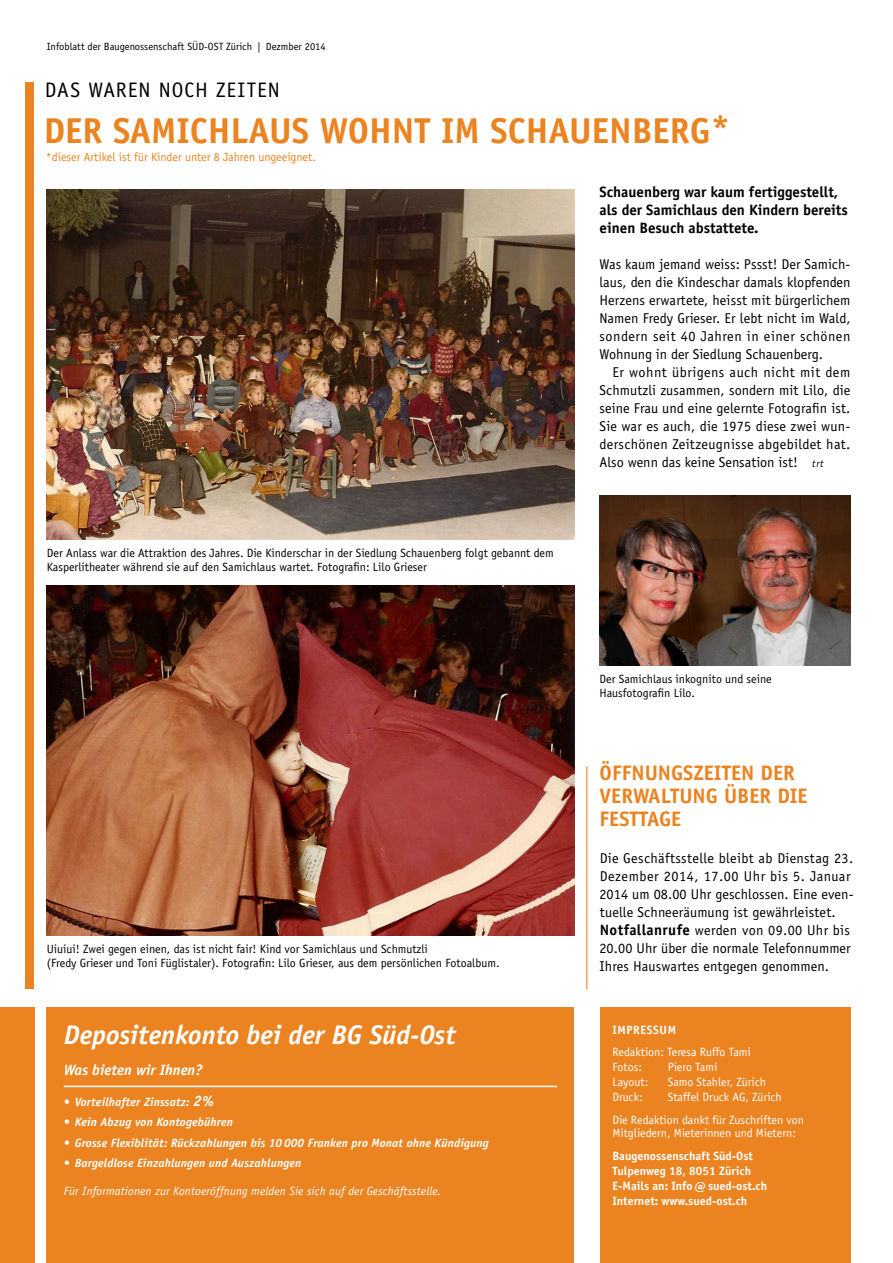
<style>
.page{position:relative;width:893px;height:1263px;background:#fff}
.page>*{position:absolute;margin:0;border:0;box-sizing:border-box;transform-origin:0 0}
.t1{font:700 36px "Officina Sans";color:#eb8320}
.Lauftext_Untertitel{font:italic 700 27px "Officina Sans";color:#fff}
.t2{font:700 21px/23px "Officina Sans";color:#eb8320}
.t3{font:21px "Officina Sans";letter-spacing:.045em;color:#000}
.Lead{font:700 15px/18px "Officina Sans";color:#000}
.Lauftext{font:italic 700 15px "Officina Sans";color:#fff}
.Lauftext_ohne_Einzug{font:14.25px/18px "Officina Sans";letter-spacing:.01em;color:#000;text-align:justify}
.Lauftext-2{font:14.25px/18px "Officina Sans";color:#000;text-align:justify}
.Bildunterschrift{font:12px/13.5px "Officina Sans";color:#000}
.Bildunterschrift-2{font:12px/15px "Officina Sans";color:#fff}
.Lauftext-3{font:italic 700 12px "Officina Sans";letter-spacing:.01em;color:#fff}
.Bildunterschrift-3{font:700 12px/15px "Officina Sans";color:#fff}
.Lauftext-4{font:italic 12px "Officina Sans";letter-spacing:.01em;color:#fff}
.Bildunterschrift-4{font:12px "Officina Sans";color:#eb8320}
.Bildunterschrift-5{font:700 12px "Officina Sans";letter-spacing:.05em;color:#fff}
.t4{font:10.5px "Officina Sans";color:#000}
.s1{font-size:15px}
.s2{font-style:italic;font-size:10.5px}
.s3{font-weight:700;font-size:15px}
</style>
<div class="page">
<div style="left:600px;top:1007px;width:250px;height:256px;background:#eb8320"></div>
<div style="left:47px;top:1007px;width:527px;height:256px;background:#eb8320"></div>
<hr style="left:64px;top:1086px;width:493px;height:1px;background:#fff">
<div style="left:26px;top:82px;width:8px;height:907px;background:#eb8320"></div>
<div style="left:0;top:1007px;width:34px;height:256px;background:#eb8320"></div>
<hr style="left:586px;top:767px;width:1px;height:222px;background:#eb8320">
<img style="left:47px;top:190px;width:527px;height:349px">
<img style="left:47px;top:586px;width:527px;height:349px">
<img style="left:600px;top:496px;width:250px;height:169px">
<p class="t4" style="left:47px;top:41px;width:280px">Infoblatt der Baugenossenschaft SÜD-OST Zürich | Dezmber 2014</p>
<h3 class="t3" style="left:45px;top:78px;width:236px">DAS WAREN NOCH ZEITEN</h3>
<h1 class="t1" style="left:44px;top:108px;width:688px">DER SAMICHLAUS WOHNT IM SCHAUENBERG*</h1>
<p class="Bildunterschrift-4" style="left:46px;top:150px;width:271px">*dieser Artikel ist für Kinder unter 8 Jahren ungeeignet.</p>
<p class="Bildunterschrift" style="left:47px;top:546px;width:508px">Der Anlass war die Attraktion des Jahres. Die Kinderschar in der Siedlung Schauenberg folgt gebannt dem<br>Kasperlitheater während sie auf den Samichlaus wartet. Fotografin: Lilo Grieser</p>
<p class="Bildunterschrift" style="left:47px;top:942px;width:454px">Uiuiui! Zwei gegen einen, das ist nicht fair! Kind vor Samichlaus und Schmutzli<br>(Fredy Grieser und Toni Füglistaler). Fotografin: Lilo Grieser, aus dem persönlichen Fotoalbum.</p>
<p class="Lauftext_Untertitel" style="left:64px;top:1018px;width:394px">Depositenkonto bei der BG Süd-Ost</p>
<p class="Lauftext" style="left:64px;top:1061px;width:140px">Was bieten wir Ihnen?</p>
<p class="Lauftext-3" style="left:64px;top:1095px;width:152px">• Vorteilhafter Zinssatz: <span class="s1">2%</span></p>
<p class="Lauftext-3" style="left:64px;top:1115px;width:171px">• Kein Abzug von Kontogebühren</p>
<p class="Lauftext-3" style="left:64px;top:1135px;width:427px">• Grosse Flexiblität: Rückzahlungen bis 10 000 Franken pro Monat ohne Kündigung</p>
<p class="Lauftext-3" style="left:64px;top:1155px;width:239px">• Bargeldlose Einzahlungen und Auszahlungen</p>
<p class="Lauftext-4" style="left:64px;top:1184px;width:379px">Für Informationen zur Kontoeröffnung melden Sie sich auf der Geschäftsstelle.</p>
<p class="Lead" style="left:600px;top:183px;width:250px">Schauenberg war kaum fertiggestellt, als der Samichlaus den Kindern bereits einen Besuch abstattete.</p>
<p class="Lauftext_ohne_Einzug" style="left:600px;top:255px;width:253px">Was kaum jemand weiss: Pssst! Der Samich&shy;laus, den die Kindeschar damals klopfenden Herzens erwartete, heisst mit bürgerlichem Namen Fredy Grieser. Er lebt nicht im Wald, sondern seit 40 Jahren in einer schönen Wohnung in der Siedlung Schauenberg.</p>
<p class="Lauftext-2" style="left:600px;top:363px;width:252px;text-indent:13px">Er wohnt übrigens auch nicht mit dem Schmutzli zusammen, sondern mit Lilo, die seine Frau und eine gelernte Fotografin ist.<br>Sie war es auch, die 1975 diese zwei wun&shy;derschönen Zeitzeugnisse abgebildet hat.<br>Also wenn das keine Sensation ist! <span class="s2">trt</span></p>
<p class="Bildunterschrift" style="left:600px;top:672px;width:174px">Der Samichlaus inkognito und seine<br>Hausfotografin Lilo.</p>
<h2 class="t2" style="left:600px;top:761px;width:210px">ÖFFNUNGSZEITEN DER<br>VERWALTUNG ÜBER DIE<br>FESTTAGE</h2>
<p class="Lauftext_ohne_Einzug" style="left:599px;top:849px;width:256px;text-align:left">Die Geschäftsstelle bleibt ab Dienstag 23.<br>Dezember 2014, 17.00 Uhr bis 5. Januar 2014 um 08.00 Uhr geschlossen. Eine even&shy;tuelle Schneeräumung ist gewährleistet.</p>
<p class="Lauftext_ohne_Einzug" style="left:599px;top:921px;width:253px"><span class="s3">Notfallanrufe</span> werden von 09.00 Uhr bis 20.00 Uhr über die normale Telefonnummer Ihres Hauswartes entgegen genommen.</p>
<p class="Bildunterschrift-5" style="left:612px;top:1022px;width:65px">IMPRESSUM</p>
<p class="Bildunterschrift-2" style="left:612px;top:1044px;width:140px">Redaktion: Teresa Ruffo Tami<br>Fotos:</p>
<p class="Bildunterschrift-2" style="left:668px;top:1059px;width:51px">Piero Tami</p>
<p class="Bildunterschrift-2" style="left:612px;top:1074px;width:37px">Layout:</p>
<p class="Bildunterschrift-2" style="left:668px;top:1074px;width:100px">Samo Stahler, Zürich</p>
<p class="Bildunterschrift-2" style="left:612px;top:1089px;width:32px">Druck:</p>
<p class="Bildunterschrift-2" style="left:668px;top:1089px;width:115px">Staffel Druck AG, Zürich</p>
<p class="Bildunterschrift-2" style="left:612px;top:1113px;width:193px;line-height:13.5px">Die Redaktion dankt für Zuschriften von<br>Mitgliedern, Mieterinnen und Mietern:</p>
<p class="Bildunterschrift-3" style="left:612px;top:1148px;width:156px">Baugenossenschaft Süd-Ost<br>Tulpenweg 18, 8051 Zürich<br>E-Mails an: Info@ sued-ost.ch<br>Internet: www.sued-ost.ch</p>
</div>
